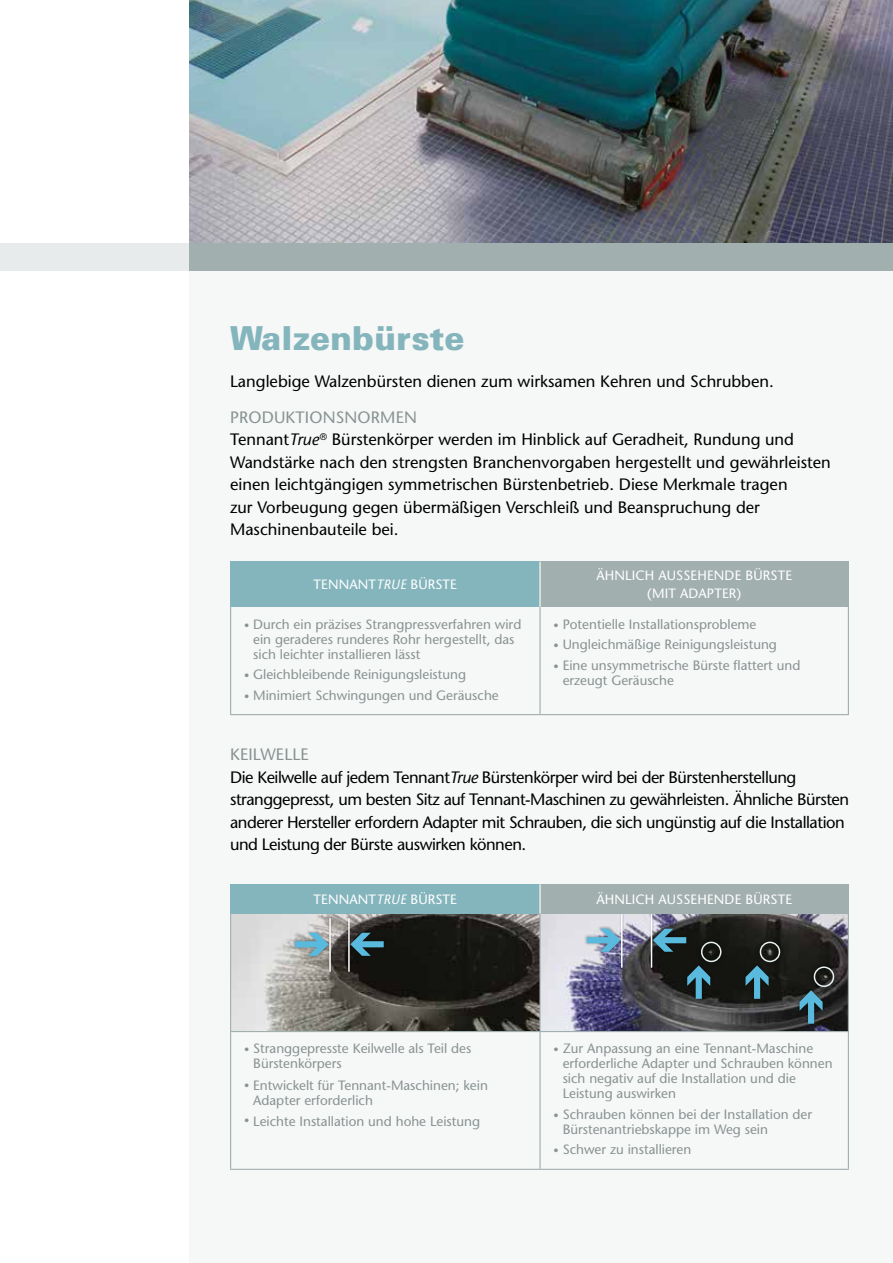
<style>
.page{position:relative;width:893px;height:1263px;background:#fff}
.page>*{position:absolute;margin:0;border:0;box-sizing:border-box;transform-origin:0 0}
.t1{font:900 33px "Univers";color:#84b5bd}
.t2{font:500 16.5px/22.5px "Stone Sans Std";color:#000}
.t3{font:500 16.5px/22.5px "Stone Sans Std";letter-spacing:-.03em;color:#000}
.t4{font:500 13.5px/15px "Stone Sans Std";color:#889392}
.t5{font:500 13.5px/18px "Stone Sans Std";letter-spacing:.01em;color:#fff;text-align:center}
.s1{color:#889392}
.s2{font-style:italic}
.s3{font-size:10.5px}
</style>
<div class="page">
<div style="left:189px;top:262px;width:704px;height:1001px;background:#f6f7f7"></div>
<img style="left:231px;top:913px;width:617px;height:118px">
<div style="left:696px;top:937px;width:30px;height:30px;background:#000;opacity:.75"></div>
<div style="left:701px;top:942px;width:20px;height:20px;border:2px solid #e7f0f2;border-radius:50%"></div>
<div style="left:755px;top:937px;width:30px;height:30px;background:#000;opacity:.75"></div>
<div style="left:760px;top:942px;width:20px;height:20px;border:2px solid #e7f0f2;border-radius:50%"></div>
<div style="left:809px;top:961px;width:30px;height:31px;background:#000;opacity:.75"></div>
<div style="left:814px;top:966px;width:20px;height:21px;border:2px solid #e7f0f2;border-radius:50%"></div>
<div style="left:584px;top:926px;width:39px;height:28px;background:#000;opacity:.3"></div>
<svg style="left:587px;top:929px;width:32px;height:23px"></svg>
<div style="left:619px;top:912px;width:5px;height:58px;background:#000;opacity:.3"></div>
<hr style="left:621px;top:914px;width:1px;height:54px;background:#fff">
<div style="left:650px;top:926px;width:39px;height:28px;background:#000;opacity:.3"></div>
<svg style="left:654px;top:929px;width:32px;height:23px"></svg>
<div style="left:649px;top:912px;width:5px;height:58px;background:#000;opacity:.3"></div>
<hr style="left:651px;top:914px;width:1px;height:54px;background:#fff">
<div style="left:684px;top:963px;width:29px;height:38px;background:#000;opacity:.3"></div>
<svg style="left:687px;top:965px;width:23px;height:34px"></svg>
<div style="left:743px;top:963px;width:28px;height:38px;background:#141511"></div>
<svg style="left:745px;top:965px;width:24px;height:34px"></svg>
<div style="left:797px;top:987px;width:28px;height:39px;background:#000;opacity:.3"></div>
<svg style="left:799px;top:990px;width:24px;height:34px"></svg>
<div style="left:231px;top:562px;width:309px;height:45px;background:#84b5bd"></div>
<div style="left:540px;top:562px;width:308px;height:45px;background:#a1afae"></div>
<hr style="left:539px;top:607px;width:2px;height:107px;background:#a1afae">
<hr style="left:540px;top:714px;width:309px;height:1px;background:#a1afae">
<hr style="left:230px;top:607px;width:1px;height:107px;background:#a1afae">
<hr style="left:848px;top:607px;width:1px;height:107px;background:#a1afae">
<hr style="left:230px;top:714px;width:310px;height:1px;background:#a1afae">
<hr style="left:230px;top:562px;width:1px;height:45px;background:#84b5bd">
<hr style="left:848px;top:562px;width:1px;height:45px;background:#a1afae">
<hr style="left:539px;top:562px;width:2px;height:45px;background:#fff">
<img style="left:189px;top:0;width:704px;height:243px">
<div style="left:0;top:243px;width:189px;height:27px;background:#e7ebeb"></div>
<div style="left:231px;top:884px;width:309px;height:29px;background:#84b5bd"></div>
<div style="left:540px;top:884px;width:308px;height:29px;background:#a1afae"></div>
<hr style="left:539px;top:913px;width:2px;height:118px;background:#a1afae">
<hr style="left:539px;top:1032px;width:2px;height:137px;background:#a1afae">
<hr style="left:540px;top:1031px;width:309px;height:1px;background:#a1afae">
<hr style="left:540px;top:1169px;width:309px;height:1px;background:#a1afae">
<hr style="left:230px;top:913px;width:1px;height:118px;background:#a1afae">
<hr style="left:848px;top:913px;width:1px;height:118px;background:#a1afae">
<hr style="left:230px;top:1031px;width:310px;height:1px;background:#a1afae">
<hr style="left:230px;top:1032px;width:1px;height:137px;background:#a1afae">
<hr style="left:848px;top:1032px;width:1px;height:137px;background:#a1afae">
<hr style="left:230px;top:1169px;width:310px;height:1px;background:#a1afae">
<svg style="left:230px;top:884px;width:1px;height:29px"></svg>
<hr style="left:539px;top:884px;width:2px;height:29px;background:#fff">
<svg style="left:848px;top:884px;width:1px;height:29px"></svg>
<div style="left:189px;top:243px;width:704px;height:27px;background:#a1afae"></div>
<div style="left:293px;top:930px;width:38px;height:28px;background:#000;opacity:.3"></div>
<svg style="left:295px;top:933px;width:33px;height:23px"></svg>
<div style="left:328px;top:916px;width:5px;height:58px;background:#000;opacity:.3"></div>
<hr style="left:329px;top:918px;width:2px;height:54px;background:#fff">
<div style="left:348px;top:930px;width:38px;height:28px;background:#000;opacity:.3"></div>
<svg style="left:351px;top:933px;width:33px;height:23px"></svg>
<div style="left:346px;top:916px;width:5px;height:58px;background:#000;opacity:.3"></div>
<hr style="left:348px;top:918px;width:2px;height:54px;background:#fff">
<h1 class="t1" style="left:230px;top:318px;width:236px">Walzenbürste</h1>
<p class="t2" style="left:230px;top:370px;width:545px">Langlebige Walzenbürsten dienen zum wirksamen Kehren und Schrubben.</p>
<p class="t2" style="left:230px;top:406px;width:602px"><span class="s1">PRODUKTIONSNORMEN<br></span>Tennant<span class="s2">True</span><sup>®</sup> Bürstenkörper werden im Hinblick auf Geradheit, Rundung und Wandstärke nach den strengsten Branchenvorgaben hergestellt und gewährleisten einen leichtgängigen symmetrischen Bürstenbetrieb. Diese Merkmale tragen<br>zur Vorbeugung gegen übermäßigen Verschleiß und Beanspruchung der Maschinenbauteile bei.</p>
<p class="t5" style="left:314px;top:575px;width:145px">TENNANT<span class="s2">TRUE</span> BÜRSTE</p>
<p class="t5" style="left:596px;top:566px;width:197px">ÄHNLICH AUSSEHENDE BÜRSTE (MIT ADAPTER)</p>
<p class="t4" style="left:253px;top:617px;width:270px;text-indent:-9px"><span class="s3">•</span> Durch ein präzises Strangpressverfahren wird ein geraderes runderes Rohr hergestellt, das sich leichter installieren lässt</p>
<p class="t4" style="left:244px;top:667px;width:224px"><span class="s3">•</span> Gleichbleibende Reinigungsleistung</p>
<p class="t4" style="left:244px;top:687px;width:256px"><span class="s3">•</span> Minimiert Schwingungen und Geräusche</p>
<p class="t4" style="left:554px;top:617px;width:204px"><span class="s3">•</span> Potentielle Installationsprobleme</p>
<p class="t4" style="left:554px;top:637px;width:225px"><span class="s3">•</span> Ungleichmäßige Reinigungsleistung</p>
<p class="t4" style="left:563px;top:657px;width:239px;text-indent:-9px"><span class="s3">•</span> Eine unsymmetrische Bürste flattert und erzeugt Geräusche</p>
<p class="t3" style="left:230px;top:743px;width:621px"><span class="s1">KEILWELLE<br></span>Die Keilwelle auf jedem Tennant<span class="s2">True</span> Bürstenkörper wird bei der Bürstenherstellung stranggepresst, um besten Sitz auf Tennant-Maschinen zu gewährleisten. Ähnliche Bürsten anderer Hersteller erfordern Adapter mit Schrauben, die sich ungünstig auf die Installation und Leistung der Bürste auswirken können.</p>
<p class="t5" style="left:314px;top:890px;width:145px">TENNANT<span class="s2">TRUE</span> BÜRSTE</p>
<p class="t5" style="left:596px;top:890px;width:197px">ÄHNLICH AUSSEHENDE BÜRSTE</p>
<p class="t4" style="left:253px;top:1041px;width:220px;text-indent:-9px"><span class="s3">•</span> Stranggepresste Keilwelle als Teil des<br>Bürstenkörpers</p>
<p class="t4" style="left:253px;top:1078px;width:236px;text-indent:-9px"><span class="s3">•</span> Entwickelt für Tennant-Maschinen; kein<br>Adapter erforderlich</p>
<p class="t4" style="left:244px;top:1113px;width:237px"><span class="s3">•</span> Leichte Installation und hohe Leistung</p>
<p class="t4" style="left:563px;top:1041px;width:271px;text-indent:-9px"><span class="s3">•</span> Zur Anpassung an eine Tennant-Maschine erforderliche Adapter und Schrauben können sich negativ auf die Installation und die Leistung auswirken</p>
<p class="t4" style="left:563px;top:1107px;width:251px;text-indent:-9px"><span class="s3">•</span> Schrauben können bei der Installation der<br>Bürstenantriebskappe im Weg sein</p>
<p class="t4" style="left:554px;top:1142px;width:139px"><span class="s3">•</span> Schwer zu installieren</p>
</div>
